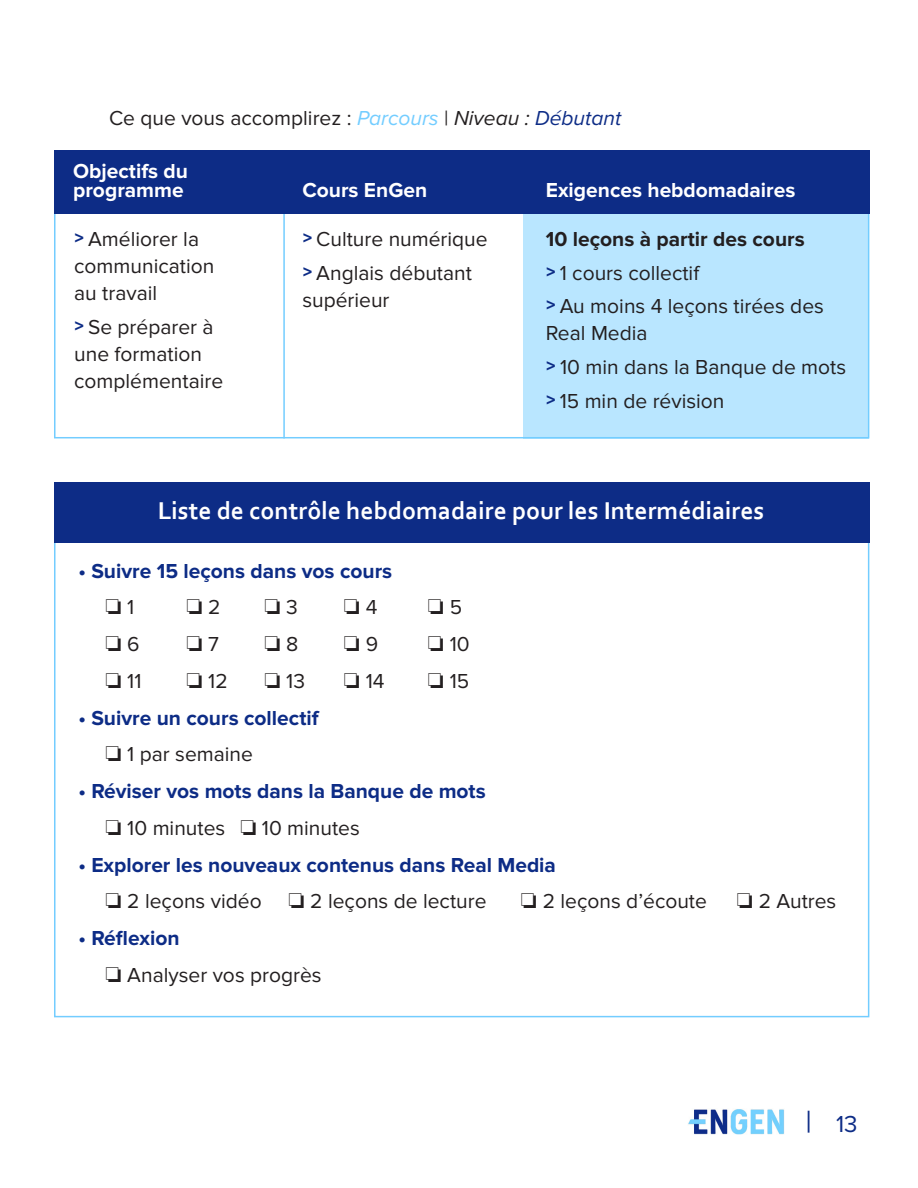
<style>
.page{position:relative;width:918px;height:1188px;background:#fff}
.page>*{position:absolute;margin:0;border:0;box-sizing:border-box;transform-origin:0 0}
.t1{font:700 25.5px "Corbel";color:#fff}
.t2{font:24px "Proxima Nova";color:#0d2c86}
.t3{font:21px/27px "Proxima Nova";color:#231f20}
.t4{font:700 21px "Proxima Nova";color:#0d2c86}
.t5{font:700 21px/19.5px "Proxima Nova";color:#fff}
.t6{font:700 21px "Proxima Nova";color:#231f20}
.s1{font-style:italic;color:#73cdff}
.s2{font-style:italic}
.s3{font-style:italic;color:#0d2c86}
.s4{font-family:"Corbel";font-weight:700;font-size:19.5px;color:#0d2c86}
.s5{font-size:31.05px}
</style>
<div class="page">
<hr style="left:283px;top:210px;width:2px;height:228px;background:#73cdff">
<div style="left:524px;top:209px;width:345px;height:229px;background:#b9e6ff"></div>
<img style="left:688px;top:1109px;width:96px;height:26px">
<div style="left:54px;top:150px;width:815px;height:63px;background:#0d2c86"></div>
<div style="left:54px;top:483px;width:815px;height:60px;background:#0d2c86"></div>
<p class="t3" style="left:109px;top:104px;width:514px">Ce que vous accomplirez : <span class="s1">Parcours</span> | <span class="s2">Niveau :</span> <span class="s3">Débutant</span></p>
<p class="t5" style="left:73px;top:162px;width:116px">Objectifs du programme</p>
<p class="t3" style="left:74px;top:226px;width:142px"><span class="s4">&gt;</span> Améliorer la communication au travail</p>
<p class="t3" style="left:74px;top:313px;width:151px"><span class="s4">&gt;</span> Se préparer à une formation complémentaire</p>
<p class="t5" style="left:302px;top:180px;width:126px">Cours EnGen</p>
<p class="t5" style="left:546px;top:180px;width:251px">Exigences hebdomadaires</p>
<p class="t3" style="left:302px;top:226px;width:187px"><span class="s4">&gt;</span> Culture numérique</p>
<p class="t3" style="left:302px;top:259px;width:171px"><span class="s4">&gt;</span> Anglais débutant supérieur</p>
<p class="t6" style="left:546px;top:227px;width:260px">10 leçons à partir des cours</p>
<p class="t3" style="left:546px;top:259px;width:155px"><span class="s4">&gt;</span> 1 cours collectif</p>
<p class="t3" style="left:546px;top:293px;width:280px"><span class="s4">&gt;</span> Au moins 4 leçons tirées des<br>Real Media</p>
<p class="t3" style="left:546px;top:354px;width:302px"><span class="s4">&gt;</span> 10 min dans la Banque de mots</p>
<p class="t3" style="left:546px;top:388px;width:180px"><span class="s4">&gt;</span> 15 min de révision</p>
<p class="t1" style="left:158px;top:495px;width:608px">Liste de contrôle hebdomadaire pour les Intermédiaires</p>
<p class="t4" style="left:78px;top:558px;width:315px">• Suivre 15 leçons dans vos cours</p>
<p class="t3" style="left:105px;top:594px;width:30px">□ 1</p>
<p class="t3" style="left:186px;top:594px;width:36px">□ 2</p>
<p class="t3" style="left:264px;top:594px;width:35px">□ 3</p>
<p class="t3" style="left:344px;top:594px;width:35px">□ 4</p>
<p class="t3" style="left:428px;top:594px;width:36px">□ 5</p>
<p class="t3" style="left:105px;top:631px;width:36px">□ 6</p>
<p class="t3" style="left:186px;top:631px;width:34px">□ 7</p>
<p class="t3" style="left:264px;top:631px;width:36px">□ 8</p>
<p class="t3" style="left:344px;top:631px;width:36px">□ 9</p>
<p class="t3" style="left:428px;top:631px;width:43px">□ 10</p>
<p class="t3" style="left:105px;top:668px;width:38px">□ 11</p>
<p class="t3" style="left:186px;top:668px;width:43px">□ 12</p>
<p class="t3" style="left:264px;top:668px;width:42px">□ 13</p>
<p class="t3" style="left:344px;top:668px;width:42px">□ 14</p>
<p class="t3" style="left:428px;top:668px;width:43px">□ 15</p>
<p class="t4" style="left:78px;top:705px;width:242px">• Suivre un cours collectif</p>
<p class="t3" style="left:105px;top:741px;width:149px">□ 1 par semaine</p>
<p class="t4" style="left:78px;top:779px;width:409px">• Réviser vos mots dans la Banque de mots</p>
<p class="t3" style="left:105px;top:815px;width:256px">□ 10 minutes □ 10 minutes</p>
<p class="t4" style="left:78px;top:852px;width:479px">• Explorer les nouveaux contenus dans Real Media</p>
<p class="t3" style="left:105px;top:888px;width:158px">□ 2 leçons vidéo</p>
<p class="t3" style="left:288px;top:888px;width:200px">□ 2 leçons de lecture</p>
<p class="t3" style="left:521px;top:888px;width:188px">□ 2 leçons d’écoute</p>
<p class="t3" style="left:737px;top:888px;width:101px">□ 2 Autres</p>
<p class="t4" style="left:78px;top:926px;width:103px">• Réflexion</p>
<p class="t3" style="left:105px;top:962px;width:218px">□ Analyser vos progrès</p>
<p class="t2" style="left:806px;top:1111px;width:54px"><span class="s5">|</span> 13</p>
</div>
